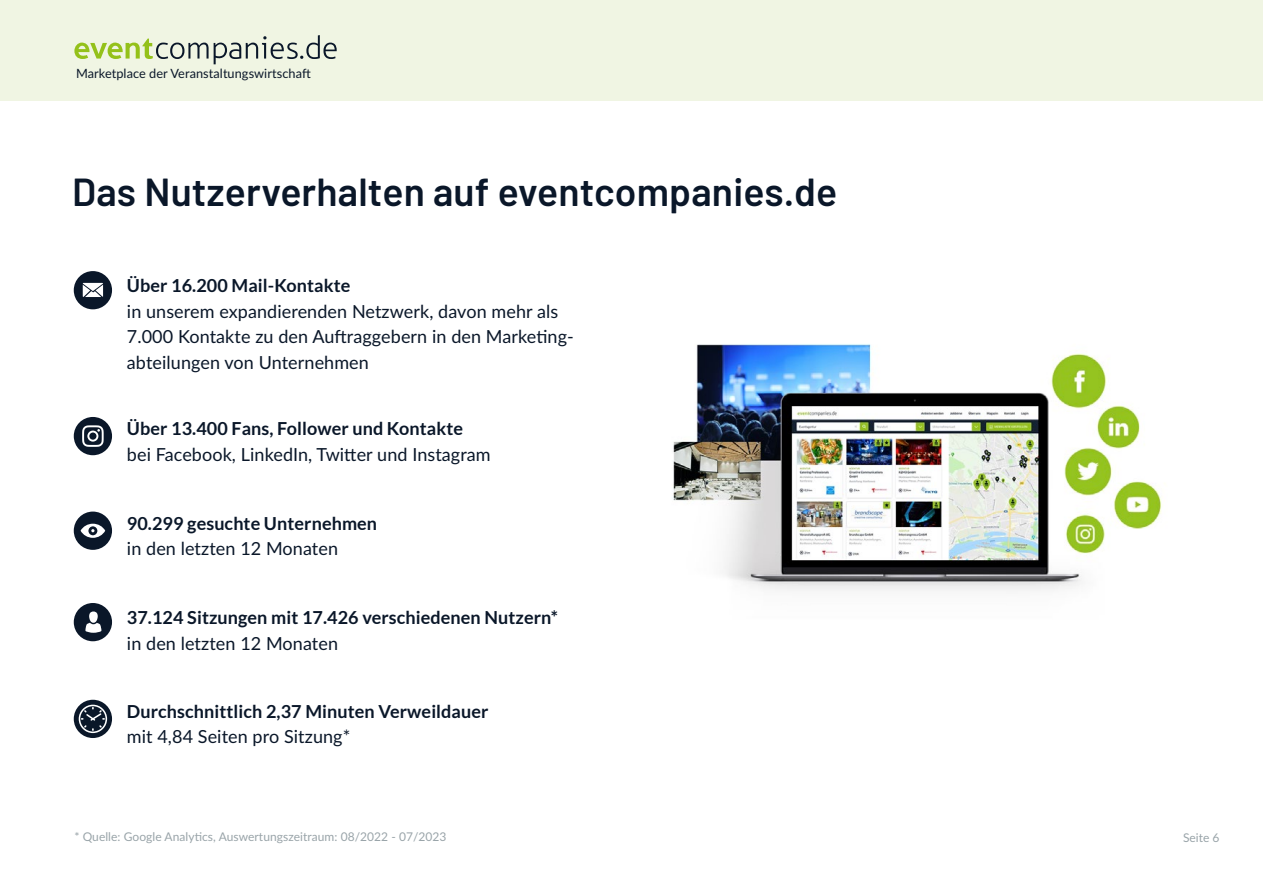
<style>
.page{position:relative;width:1263px;height:893px;background:#fff}
.page>*{position:absolute;margin:0;border:0;box-sizing:border-box;transform-origin:0 0}
.t1{font:600 39px "Barlow";letter-spacing:.005em;color:#0a1729}
.t2{font:18px/25.5px "Lato";letter-spacing:.005em;color:#0a1729}
.t3{font:700 18px "Lato";letter-spacing:.005em;color:#0a1729}
.t4{font:12.75px "Lato";letter-spacing:.005em;color:#0a1729}
.t5{font:12px "Lato";letter-spacing:.005em;color:#99a4a9}
</style>
<div class="page">
<div style="left:0;top:0;width:1263px;height:101px;background:#f0f5e3"></div>
<svg style="left:74px;top:35px;width:263px;height:29px"></svg>
<div style="left:74px;top:271px;width:38px;height:38px;background:#0a1729;border-radius:50%"></div>
<svg style="left:83px;top:283px;width:20px;height:14px"></svg>
<div style="left:74px;top:417px;width:38px;height:38px;background:#0a1729;border-radius:50%"></div>
<svg style="left:82px;top:425px;width:22px;height:22px"></svg>
<div style="left:74px;top:512px;width:38px;height:38px;background:#0a1729;border-radius:50%"></div>
<svg style="left:81px;top:524px;width:24px;height:14px"></svg>
<div style="left:74px;top:603px;width:38px;height:38px;background:#0a1729;border-radius:50%"></div>
<svg style="left:85px;top:611px;width:16px;height:22px"></svg>
<div style="left:74px;top:700px;width:38px;height:38px;background:#0a1729;border-radius:50%"></div>
<svg style="left:79px;top:705px;width:28px;height:28px"></svg>
<img style="left:673px;top:344px;width:489px;height:247px">
<p class="t4" style="left:76px;top:64px;width:236px">Marketplace der Veranstaltungswirtschaft</p>
<h1 class="t1" style="left:72px;top:163px;width:766px">Das Nutzerverhalten auf eventcompanies.de</h1>
<p class="t3" style="left:127px;top:275px;width:225px">Über 16.200 Mail-Kontakte</p>
<p class="t2" style="left:127px;top:298px;width:446px">in unserem expandierenden Netzwerk, davon mehr als<br>7.000 Kontakte zu den Auftraggebern in den Marketing&shy;abteilungen von Unternehmen</p>
<p class="t3" style="left:127px;top:418px;width:338px">Über 13.400 Fans, Follower und Kontakte</p>
<p class="t2" style="left:127px;top:440px;width:365px">bei Facebook, LinkedIn, Twitter und Instagram</p>
<p class="t3" style="left:127px;top:513px;width:252px">90.299 gesuchte Unternehmen</p>
<p class="t2" style="left:127px;top:535px;width:213px">in den letzten 12 Monaten</p>
<p class="t3" style="left:127px;top:607px;width:433px">37.124 Sitzungen mit 17.426 verschiedenen Nutzern*</p>
<p class="t2" style="left:127px;top:630px;width:213px">in den letzten 12 Monaten</p>
<p class="t3" style="left:127px;top:701px;width:363px">Durchschnittlich 2,37 Minuten Verweildauer</p>
<p class="t2" style="left:127px;top:723px;width:225px">mit 4,84 Seiten pro Sitzung*</p>
<p class="t5" style="left:74px;top:828px;width:374px">* Quelle: Google Analytics, Auswertungszeitraum: 08/2022 - 07/2023</p>
<p class="t5" style="left:1183px;top:829px;width:38px">Seite 6</p>
</div>
